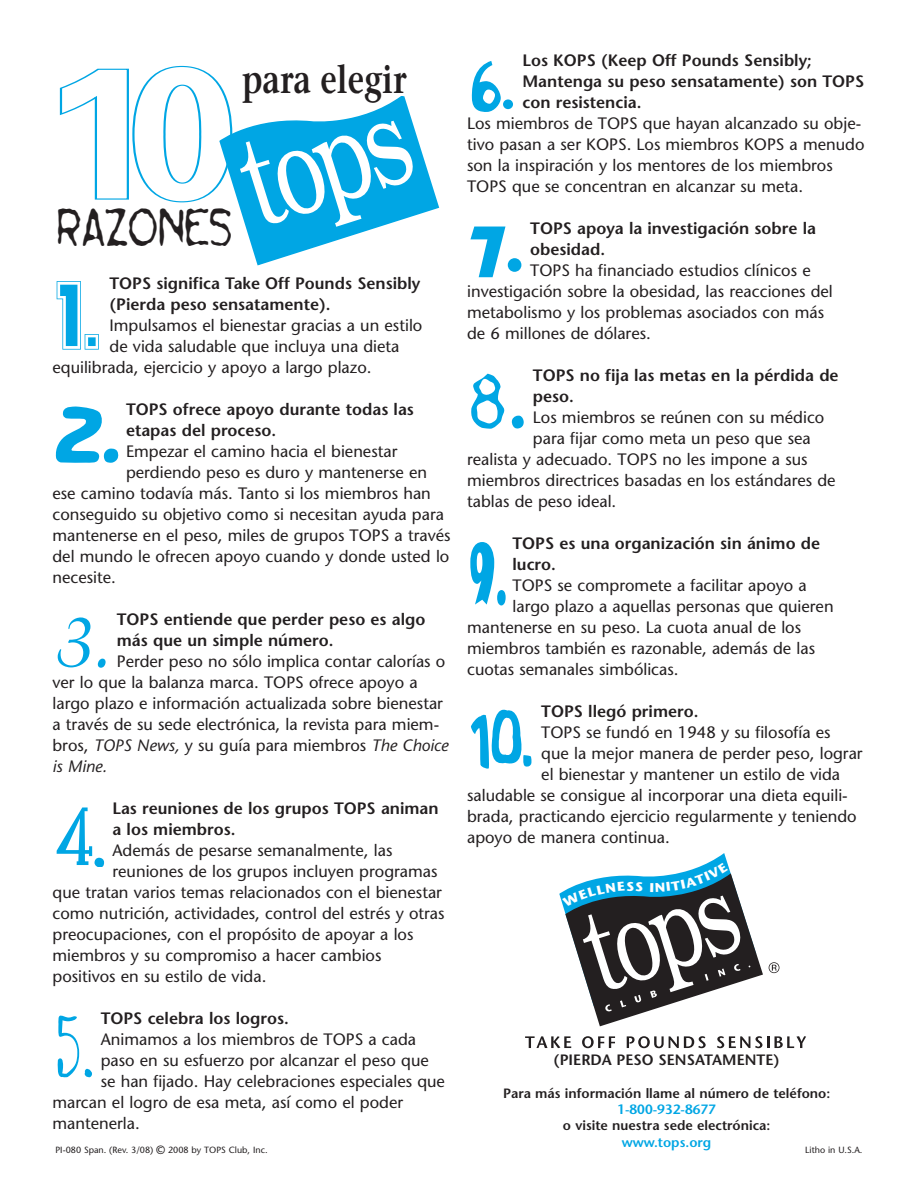
<style>
.page{position:relative;width:918px;height:1188px;background:#fff}
.page>*{position:absolute;margin:0;border:0;box-sizing:border-box;transform-origin:0 0}
.t1{font:62.1px "Bessie";letter-spacing:-.025em;color:#231f20;scale:.73 1}
.t2{font:54px "Bessie";letter-spacing:-.025em;color:#231f20;scale:.73 1}
.t3{font:600 39.45px "Stone Serif";color:#231f20;scale:.8 1}
.t4{font:16.5px/21px "Stone Sans";color:#231f20}
.t5{font:600 16.5px/21px "Stone Sans";color:#231f20}
.t6{font:600 15px "Stone Sans";color:#231f20}
.t7{font:600 13.5px "Stone Sans";color:#231f20}
.t8{font:600 13.5px "Stone Sans";color:#00a6e4}
.t9{font:9px "Stone Sans";color:#231f20}
.s1{font-style:italic}
.s2{font-size:12px}
</style>
<div class="page">
<svg style="left:59px;top:65px;width:381px;height:201px"></svg>
<svg style="left:57px;top:1016px;width:22px;height:61px"></svg>
<svg style="left:85px;top:1069px;width:7px;height:8px"></svg>
<svg style="left:57px;top:807px;width:35px;height:58px"></svg>
<div style="left:95px;top:858px;width:9px;height:9px;background:#00a6e4;border-radius:4px"></div>
<svg style="left:58px;top:617px;width:32px;height:50px"></svg>
<div style="left:98px;top:659px;width:8px;height:9px;background:#00a6e4;border-radius:3px"></div>
<svg style="left:55px;top:406px;width:63px;height:57px"></svg>
<svg style="left:57px;top:281px;width:42px;height:69px"></svg>
<svg style="left:471px;top:709px;width:61px;height:60px"></svg>
<svg style="left:470px;top:542px;width:36px;height:63px"></svg>
<svg style="left:471px;top:374px;width:34px;height:55px"></svg>
<svg style="left:511px;top:415px;width:13px;height:14px"></svg>
<svg style="left:470px;top:227px;width:35px;height:50px"></svg>
<div style="left:508px;top:258px;width:13px;height:14px;background:#00a6e4;border-radius:50%"></div>
<svg style="left:471px;top:61px;width:30px;height:51px"></svg>
<div style="left:503px;top:99px;width:10px;height:10px;background:#00a6e4;border-radius:50%"></div>
<svg style="left:769px;top:962px;width:10px;height:11px"></svg>
<svg style="left:525px;top:1036px;width:46px;height:12px"></svg>
<svg style="left:582px;top:1036px;width:33px;height:12px"></svg>
<svg style="left:627px;top:1036px;width:79px;height:12px"></svg>
<svg style="left:717px;top:1036px;width:52px;height:12px"></svg>
<svg style="left:775px;top:1036px;width:31px;height:12px"></svg>
<svg style="left:559px;top:853px;width:204px;height:173px"></svg>
<p class="t5" style="left:522px;top:52px;width:343px">Los KOPS (Keep Off Pounds Sensibly;<br>Mantenga su peso sensatamente) son TOPS con resistencia.</p>
<p class="t4" style="left:467px;top:115px;width:399px">Los miembros de TOPS que hayan alcanzado su obje&shy;tivo pasan a ser KOPS. Los miembros KOPS a menudo son la inspiración y los mentores de los miembros TOPS que se concentran en alcanzar su meta.</p>
<p class="t5" style="left:530px;top:220px;width:287px">TOPS apoya la investigación sobre la obesidad.</p>
<p class="t4" style="left:467px;top:262px;width:367px;text-indent:63px">TOPS ha financiado estudios clínicos e investigación sobre la obesidad, las reacciones del metabolismo y los problemas asociados con más de 6 millones de dólares.</p>
<p class="t5" style="left:533px;top:367px;width:307px">TOPS no fija las metas en la pérdida de peso.</p>
<p class="t4" style="left:533px;top:409px;width:293px">Los miembros se reúnen con su médico</p>
<p class="t4" style="left:533px;top:430px;width:279px">para fijar como meta un peso que sea</p>
<p class="t4" style="left:467px;top:451px;width:342px">realista y adecuado. TOPS no les impone a sus</p>
<p class="t4" style="left:467px;top:472px;width:370px">miembros directrices basadas en los estándares de</p>
<p class="t4" style="left:467px;top:493px;width:151px">tablas de peso ideal.</p>
<p class="t5" style="left:513px;top:535px;width:309px">TOPS es una organización sin ánimo de lucro.</p>
<p class="t4" style="left:513px;top:577px;width:296px">TOPS se compromete a facilitar apoyo a</p>
<p class="t4" style="left:513px;top:598px;width:323px">largo plazo a aquellas personas que quieren</p>
<p class="t4" style="left:467px;top:619px;width:336px">mantenerse en su peso. La cuota anual de los</p>
<p class="t4" style="left:467px;top:640px;width:350px">miembros también es razonable, además de las</p>
<p class="t4" style="left:467px;top:661px;width:213px">cuotas semanales simbólicas.</p>
<p class="t5" style="left:541px;top:703px;width:159px">TOPS llegó primero.</p>
<p class="t4" style="left:541px;top:724px;width:291px">TOPS se fundó en 1948 y su filosofía es</p>
<p class="t4" style="left:541px;top:745px;width:323px">que la mejor manera de perder peso, lograr</p>
<p class="t4" style="left:541px;top:766px;width:300px">el bienestar y mantener un estilo de vida</p>
<p class="t4" style="left:467px;top:787px;width:382px">saludable se consigue al incorporar una dieta equili-</p>
<p class="t4" style="left:467px;top:808px;width:391px">brada, practicando ejercicio regularmente y teniendo</p>
<p class="t4" style="left:467px;top:829px;width:204px">apoyo de manera continua.</p>
<h3 class="t3" style="left:242px;top:64px;width:208px">para elegir</h3>
<h1 class="t1" style="left:14px;top:176px;width:279px">RAZONES</h1>
<h2 class="t2" style="left:56px;top:209px;width:243px">RAZONES</h2>
<p class="t5" style="left:110px;top:274px;width:312px">TOPS significa Take Off Pounds Sensibly (Pierda peso sensatamente).</p>
<p class="t4" style="left:110px;top:316px;width:314px">Impulsamos el bienestar gracias a un estilo</p>
<p class="t4" style="left:110px;top:337px;width:292px">de vida saludable que incluya una dieta</p>
<p class="t4" style="left:53px;top:358px;width:321px">equilibrada, ejercicio y apoyo a largo plazo.</p>
<p class="t5" style="left:126px;top:400px;width:289px">TOPS ofrece apoyo durante todas las etapas del proceso.</p>
<p class="t4" style="left:126px;top:442px;width:273px">Empezar el camino hacia el bienestar</p>
<p class="t4" style="left:126px;top:463px;width:303px">perdiendo peso es duro y mantenerse en</p>
<p class="t4" style="left:52px;top:484px;width:380px">ese camino todavía más. Tanto si los miembros han</p>
<p class="t4" style="left:52px;top:505px;width:393px">conseguido su objetivo como si necesitan ayuda para</p>
<p class="t4" style="left:52px;top:526px;width:400px">mantenerse en el peso, miles de grupos TOPS a través</p>
<p class="t4" style="left:52px;top:547px;width:398px">del mundo le ofrecen apoyo cuando y donde usted lo</p>
<p class="t4" style="left:52px;top:568px;width:65px">necesite.</p>
<p class="t5" style="left:117px;top:610px;width:310px">TOPS entiende que perder peso es algo más que un simple número.</p>
<p class="t4" style="left:53px;top:652px;width:397px;text-indent:64px">Perder peso no sólo implica contar calorías o ver lo que la balanza marca. TOPS ofrece apoyo a largo plazo e información actualizada sobre bienestar a través de su sede electrónica, la revista para miem&shy;bros, <span class="s1">TOPS News,</span> y su guía para miembros <span class="s1">The Choice is Mine.</span></p>
<p class="t5" style="left:112px;top:799px;width:328px">Las reuniones de los grupos TOPS animan a los miembros.</p>
<p class="t4" style="left:112px;top:841px;width:281px">Además de pesarse semanalmente, las</p>
<p class="t4" style="left:112px;top:862px;width:327px">reuniones de los grupos incluyen programas</p>
<p class="t4" style="left:53px;top:883px;width:391px">que tratan varios temas relacionados con el bienestar</p>
<p class="t4" style="left:53px;top:904px;width:394px">como nutrición, actividades, control del estrés y otras</p>
<p class="t4" style="left:53px;top:925px;width:362px">preocupaciones, con el propósito de apoyar a los</p>
<p class="t4" style="left:53px;top:946px;width:331px">miembros y su compromiso a hacer cambios</p>
<p class="t4" style="left:53px;top:967px;width:215px">positivos en su estilo de vida.</p>
<p class="t5" style="left:101px;top:1009px;width:190px">TOPS celebra los logros.</p>
<p class="t4" style="left:101px;top:1030px;width:317px">Animamos a los miembros de TOPS a cada</p>
<p class="t4" style="left:101px;top:1051px;width:330px">paso en su esfuerzo por alcanzar el peso que</p>
<p class="t4" style="left:101px;top:1072px;width:346px">se han fijado. Hay celebraciones especiales que</p>
<p class="t4" style="left:53px;top:1093px;width:352px">marcan el logro de esa meta, así como el poder</p>
<p class="t4" style="left:53px;top:1114px;width:89px">mantenerla.</p>
<p class="t6" style="left:554px;top:1054px;width:228px">(PIERDA PESO SENSATAMENTE)</p>
<p class="t7" style="left:503px;top:1088px;width:329px">Para más información llame al número de teléfono:</p>
<p class="t8" style="left:617px;top:1104px;width:100px">1-800-932-8677</p>
<p class="t7" style="left:563px;top:1121px;width:209px">o visite nuestra sede electrónica:</p>
<p class="t8" style="left:622px;top:1137px;width:91px">www.tops.org</p>
<p class="t9" style="left:56px;top:1147px;width:214px">PI-080 Span. (Rev. 3/08) <span class="s2">©</span> 2008 by TOPS Club, Inc.</p>
<p class="t9" style="left:805px;top:1147px;width:59px">Litho in U.S.A.</p>
</div>
